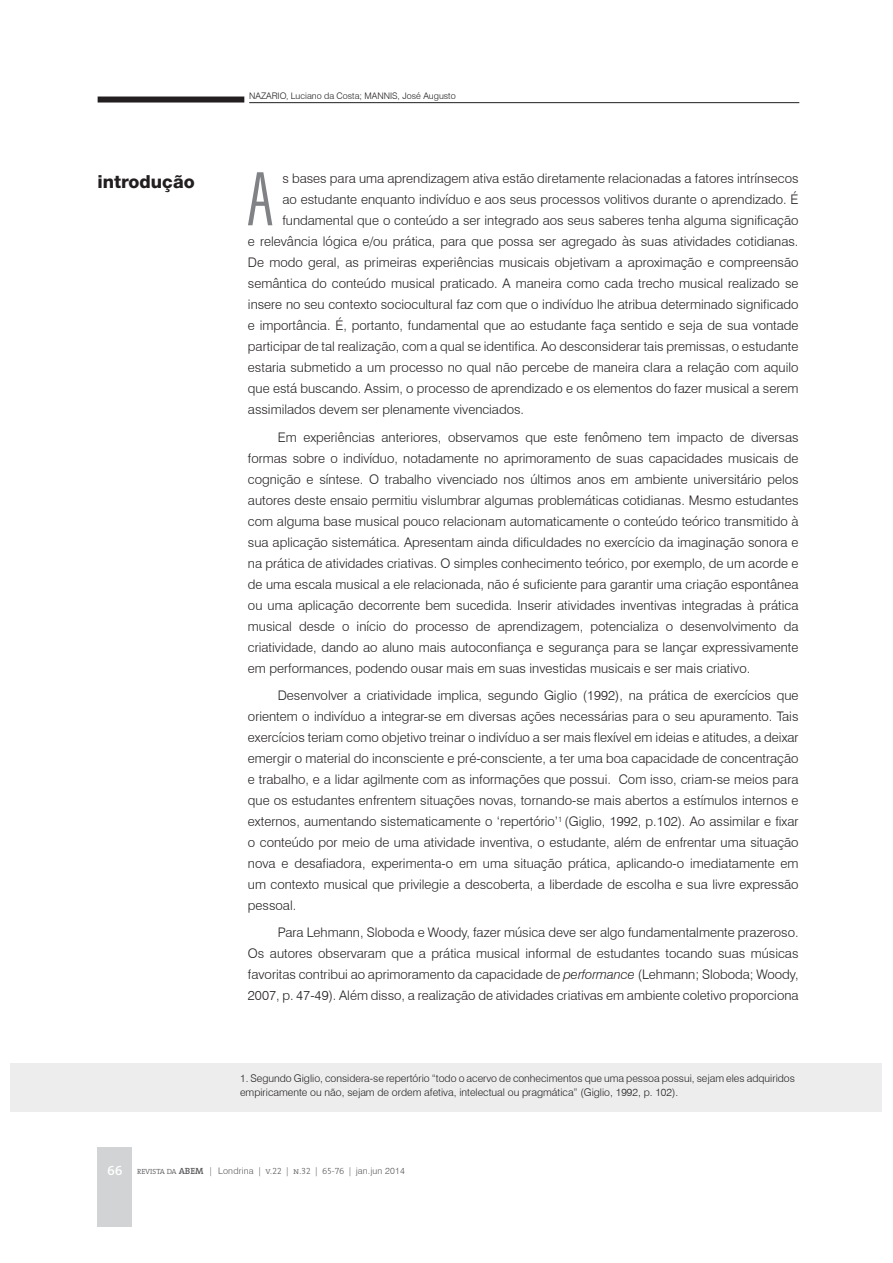
<style>
.page{position:relative;width:893px;height:1263px;background:#fff}
.page>*{position:absolute;margin:0;border:0;box-sizing:border-box;transform-origin:0 0}
.t1{font:63.6px "Wearetrippin Short";color:#808285}
.t2{font:800 18px "Helvetica Neue";color:#231f20}
.t3{font:300 13.2px/21px "Swiss 721 BT";color:#231f20;text-align:justify}
.t4{font:300 10.5px/13.5px "Swiss 721 BT";color:#231f20}
.t5{font:300 9px "Swiss 721 BT";letter-spacing:.02em;color:#58595b}
.t6{font:300 9px "Swiss 721 BT";color:#231f20}
.s1{font-style:italic}
.s2{font-family:"The Serif Semi Bold Caps";font-weight:400;font-size:13.5px;color:#fff}
.s3{font-family:"The Serif";font-size:7.5px}
.s4{font-family:"The Serif";font-weight:600}
.s5{font-family:"The Serif Light Caps";font-weight:400}
</style>
<div class="page">
<hr style="left:249px;top:102px;width:550px;height:1px;background:#231f20">
<div style="left:98px;top:97px;width:146px;height:6px;background:#231f20"></div>
<div style="left:98px;top:1147px;width:34px;height:80px;background:#d1d3d4"></div>
<div style="left:10px;top:1063px;width:872px;height:49px;background:#ededee"></div>
<p class="t6" style="left:249px;top:90px;width:208px">NAZARIO, Luciano da Costa; MANNIS, José Augusto</p>
<h2 class="t2" style="left:98px;top:175px;width:99px">introdução</h2>
<h1 class="t1" style="left:244px;top:166px;width:33px">A</h1>
<p class="t3" style="left:282px;top:168px;width:518px">s bases para uma aprendizagem ativa estão diretamente relacionadas a fatores intrínsecos</p>
<p class="t3" style="left:282px;top:189px;width:518px">ao estudante enquanto indivíduo e aos seus processos volitivos durante o aprendizado. É</p>
<p class="t3" style="left:282px;top:210px;width:517px">fundamental que o conteúdo a ser integrado aos seus saberes tenha alguma significação</p>
<p class="t3" style="left:248px;top:231px;width:552px">e relevância lógica e/ou prática, para que possa ser agregado às suas atividades cotidianas.</p>
<p class="t3" style="left:248px;top:252px;width:552px">De modo geral, as primeiras experiências musicais objetivam a aproximação e compreensão</p>
<p class="t3" style="left:248px;top:273px;width:552px">semântica do conteúdo musical praticado. A maneira como cada trecho musical realizado se</p>
<p class="t3" style="left:248px;top:294px;width:552px">insere no seu contexto sociocultural faz com que o indivíduo lhe atribua determinado significado</p>
<p class="t3" style="left:248px;top:315px;width:552px">e importância. É, portanto, fundamental que ao estudante faça sentido e seja de sua vontade</p>
<p class="t3" style="left:248px;top:336px;width:552px">participar de tal realização, com a qual se identifica. Ao desconsiderar tais premissas, o estudante</p>
<p class="t3" style="left:248px;top:357px;width:552px">estaria submetido a um processo no qual não percebe de maneira clara a relação com aquilo</p>
<p class="t3" style="left:248px;top:378px;width:552px">que está buscando. Assim, o processo de aprendizado e os elementos do fazer musical a serem</p>
<p class="t3" style="left:248px;top:399px;width:278px">assimilados devem ser plenamente vivenciados.</p>
<p class="t3" style="left:248px;top:426px;width:552px;text-indent:30px">Em experiências anteriores, observamos que este fenômeno tem impacto de diversas formas sobre o indivíduo, notadamente no aprimoramento de suas capacidades musicais de cognição e síntese. O trabalho vivenciado nos últimos anos em ambiente universitário pelos autores deste ensaio permitiu vislumbrar algumas problemáticas cotidianas. Mesmo estudantes com alguma base musical pouco relacionam automaticamente o conteúdo teórico transmitido à sua aplicação sistemática. Apresentam ainda dificuldades no exercício da imaginação sonora e na prática de atividades criativas. O simples conhecimento teórico, por exemplo, de um acorde e de uma escala musical a ele relacionada, não é suficiente para garantir uma criação espontânea ou uma aplicação decorrente bem sucedida. Inserir atividades inventivas integradas à prática musical desde o início do processo de aprendizagem, potencializa o desenvolvimento da criatividade, dando ao aluno mais autoconfiança e segurança para se lançar expressivamente em performances, podendo ousar mais em suas investidas musicais e ser mais criativo.</p>
<p class="t3" style="left:248px;top:685px;width:552px;text-indent:30px">Desenvolver a criatividade implica, segundo Giglio (1992), na prática de exercícios que orientem o indivíduo a integrar-se em diversas ações necessárias para o seu apuramento. Tais exercícios teriam como objetivo treinar o indivíduo a ser mais flexível em ideias e atitudes, a deixar emergir o material do inconsciente e pré-consciente, a ter uma boa capacidade de concentração e trabalho, e a lidar agilmente com as informações que possui. Com isso, criam-se meios para que os estudantes enfrentem situações novas, tornando-se mais abertos a estímulos internos e externos, aumentando sistematicamente o ‘repertório’<sup>1</sup> (Giglio, 1992, p.102). Ao assimilar e fixar o conteúdo por meio de uma atividade inventiva, o estudante, além de enfrentar uma situação nova e desafiadora, experimenta-o em uma situação prática, aplicando-o imediatamente em um contexto musical que privilegie a descoberta, a liberdade de escolha e sua livre expressão pessoal.</p>
<p class="t3" style="left:248px;top:922px;width:552px;text-indent:30px">Para Lehmann, Sloboda e Woody, fazer música deve ser algo fundamentalmente prazeroso.<br>Os autores observaram que a prática musical informal de estudantes tocando suas músicas favoritas contribui ao aprimoramento da capacidade de <span class="s1">performance</span> (Lehmann; Sloboda; Woody, 2007, p. 47-49). Além disso, a realização de atividades criativas em ambiente coletivo proporciona</p>
<p class="t4" style="left:240px;top:1072px;width:556px">1. Segundo Giglio, considera-se repertório “todo o acervo de conhecimentos que uma pessoa possui, sejam eles adquiridos empiricamente ou não, sejam de ordem afetiva, intelectual ou pragmática” (Giglio, 1992, p. 102).</p>
<p class="t5" style="left:107px;top:1166px;width:299px"><span class="s2">66</span> <span class="s3">REVISTA DA</span> <span class="s4">ABEM</span> | Londrina <span class="s5">| v.22 | n.32 | 65-76 |</span> jan.jun 2014</p>
</div>
